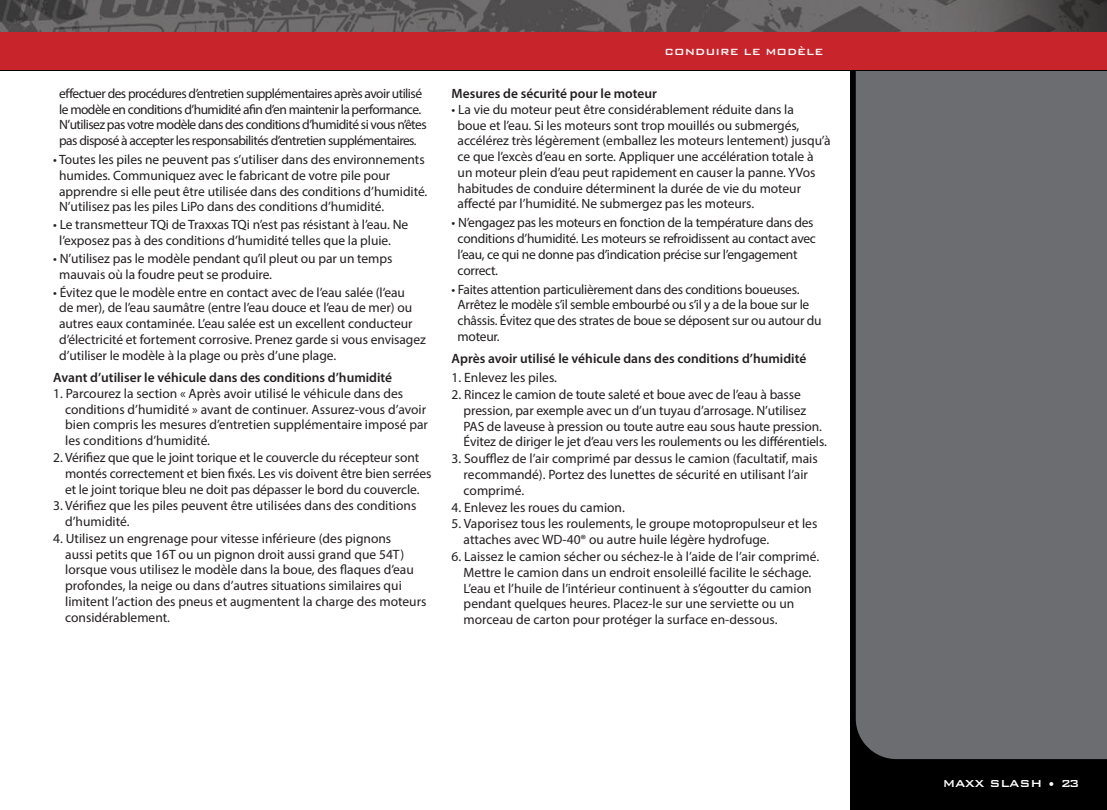
<style>
.page{position:relative;width:1107px;height:810px;background:#fff}
.page>*{position:absolute;margin:0;border:0;box-sizing:border-box;transform-origin:0 0}
.t1{font:13.5px/15.8px "Myriad Pro";letter-spacing:-.005em;color:#231f20}
.t2{font:13.5px/15.8px "Myriad Pro";letter-spacing:-.04em;color:#231f20}
.t3{font:600 13.5px "Myriad Pro";color:#231f20}
.t4{font:500 13.5px "Bank Gothic BT";letter-spacing:-.01em;color:#fff}
.t5{font:500 12px "Bank Gothic BT";color:#fff}
</style>
<div class="page">
<div style="left:850px;top:13px;width:257px;height:797px;background:#000"></div>
<div style="left:856px;top:71px;width:251px;height:688px;background:#6c6d70"></div>
<img style="left:0;top:0;width:1107px;height:32px">
<div style="left:0;top:32px;width:1107px;height:38px;background:#c8242b"></div>
<p class="t2" style="left:59px;top:85px;width:369px">effectuer des procédures d’entretien supplémentaires après avoir utilisé le modèle en conditions d’humidité afin d’en maintenir la performance.<br>N’utilisez pas votre modèle dans des conditions d’humidité si vous n’êtes pas disposé à accepter les responsabilités d’entretien supplémentaires.</p>
<p class="t1" style="left:59px;top:152px;width:370px;text-indent:-6px">• Toutes les piles ne peuvent pas s’utiliser dans des environnements humides. Communiquez avec le fabricant de votre pile pour apprendre si elle peut être utilisée dans des conditions d’humidité.<br>N’utilisez pas les piles LiPo dans des conditions d’humidité.</p>
<p class="t1" style="left:59px;top:217px;width:351px;text-indent:-6px">• Le transmetteur TQi de Traxxas TQi n’est pas résistant à l’eau. Ne l’exposez pas à des conditions d’humidité telles que la pluie.</p>
<p class="t1" style="left:59px;top:250px;width:335px;text-indent:-6px">• N’utilisez pas le modèle pendant qu’il pleut ou par un temps mauvais où la foudre peut se produire.</p>
<p class="t1" style="left:59px;top:284px;width:368px;text-indent:-6px">• Évitez que le modèle entre en contact avec de l’eau salée (l’eau<br>de mer), de l’eau saumâtre (entre l’eau douce et l’eau de mer) ou autres eaux contaminée. L’eau salée est un excellent conducteur d’électricité et fortement corrosive. Prenez garde si vous envisagez d’utiliser le modèle à la plage ou près d’une plage.</p>
<p class="t3" style="left:53px;top:369px;width:341px">Avant d’utiliser le véhicule dans des conditions d’humidité</p>
<p class="t1" style="left:65px;top:385px;width:364px;text-indent:-12px">1. Parcourez la section « Après avoir utilisé le véhicule dans des conditions d’humidité » avant de continuer. Assurez-vous d’avoir bien compris les mesures d’entretien supplémentaire imposé par les conditions d’humidité.</p>
<p class="t1" style="left:65px;top:449px;width:368px;text-indent:-12px">2. Vérifiez que que le joint torique et le couvercle du récepteur sont montés correctement et bien fixés. Les vis doivent être bien serrées et le joint torique bleu ne doit pas dépasser le bord du couvercle.</p>
<p class="t1" style="left:65px;top:498px;width:353px;text-indent:-12px">3. Vérifiez que les piles peuvent être utilisées dans des conditions d’humidité.</p>
<p class="t1" style="left:65px;top:530px;width:363px;text-indent:-12px">4. Utilisez un engrenage pour vitesse inférieure (des pignons<br>aussi petits que 16T ou un pignon droit aussi grand que 54T) lorsque vous utilisez le modèle dans la boue, des flaques d’eau profondes, la neige ou dans d’autres situations similaires qui limitent l’action des pneus et augmentent la charge des moteurs considérablement.</p>
<p class="t5" style="left:665px;top:46px;width:160px">CONDUIRE LE MODÈLE</p>
<p class="t3" style="left:452px;top:85px;width:207px">Mesures de sécurité pour le moteur</p>
<p class="t1" style="left:458px;top:101px;width:375px;text-indent:-6px">• La vie du moteur peut être considérablement réduite dans la<br>boue et l’eau. Si les moteurs sont trop mouillés ou submergés, accélérez très légèrement (emballez les moteurs lentement) jusqu’à ce que l’excès d’eau en sorte. Appliquer une accélération totale à un moteur plein d’eau peut rapidement en causer la panne. YVos habitudes de conduire déterminent la durée de vie du moteur affecté par l’humidité. Ne submergez pas les moteurs.</p>
<p class="t1" style="left:458px;top:215px;width:360px;text-indent:-6px">• N’engagez pas les moteurs en fonction de la température dans des conditions d’humidité. Les moteurs se refroidissent au contact avec l’eau, ce qui ne donne pas d’indication précise sur l’engagement correct.</p>
<p class="t1" style="left:458px;top:281px;width:365px;text-indent:-6px">• Faites attention particulièrement dans des conditions boueuses.<br>Arrêtez le modèle s’il semble embourbé ou s’il y a de la boue sur le châssis. Évitez que des strates de boue se déposent sur ou autour du moteur.</p>
<p class="t3" style="left:452px;top:350px;width:356px">Après avoir utilisé le véhicule dans des conditions d’humidité</p>
<p class="t1" style="left:452px;top:370px;width:107px">1. Enlevez les piles.</p>
<p class="t1" style="left:464px;top:387px;width:365px;text-indent:-12px">2. Rincez le camion de toute saleté et boue avec de l’eau à basse pression, par exemple avec un d’un tuyau d’arrosage. N’utilisez PAS de laveuse à pression ou toute autre eau sous haute pression.<br>Évitez de diriger le jet d’eau vers les roulements ou les différentiels.</p>
<p class="t1" style="left:464px;top:451px;width:356px;text-indent:-12px">3. Soufflez de l’air comprimé par dessus le camion (facultatif, mais recommandé). Portez des lunettes de sécurité en utilisant l’air comprimé.</p>
<p class="t1" style="left:452px;top:499px;width:175px">4. Enlevez les roues du camion.</p>
<p class="t1" style="left:464px;top:516px;width:355px;text-indent:-12px">5. Vaporisez tous les roulements, le groupe motopropulseur et les attaches avec WD-40® ou autre huile légère hydrofuge.</p>
<p class="t1" style="left:464px;top:548px;width:357px;text-indent:-12px">6. Laissez le camion sécher ou séchez-le à l’aide de l’air comprimé.<br>Mettre le camion dans un endroit ensoleillé facilite le séchage.<br>L’eau et l’huile de l’intérieur continuent à s’égoutter du camion pendant quelques heures. Placez-le sur une serviette ou un morceau de carton pour protéger la surface en-dessous.</p>
<p class="t4" style="left:943px;top:776px;width:138px">MAXX SLASH • 23</p>
</div>
